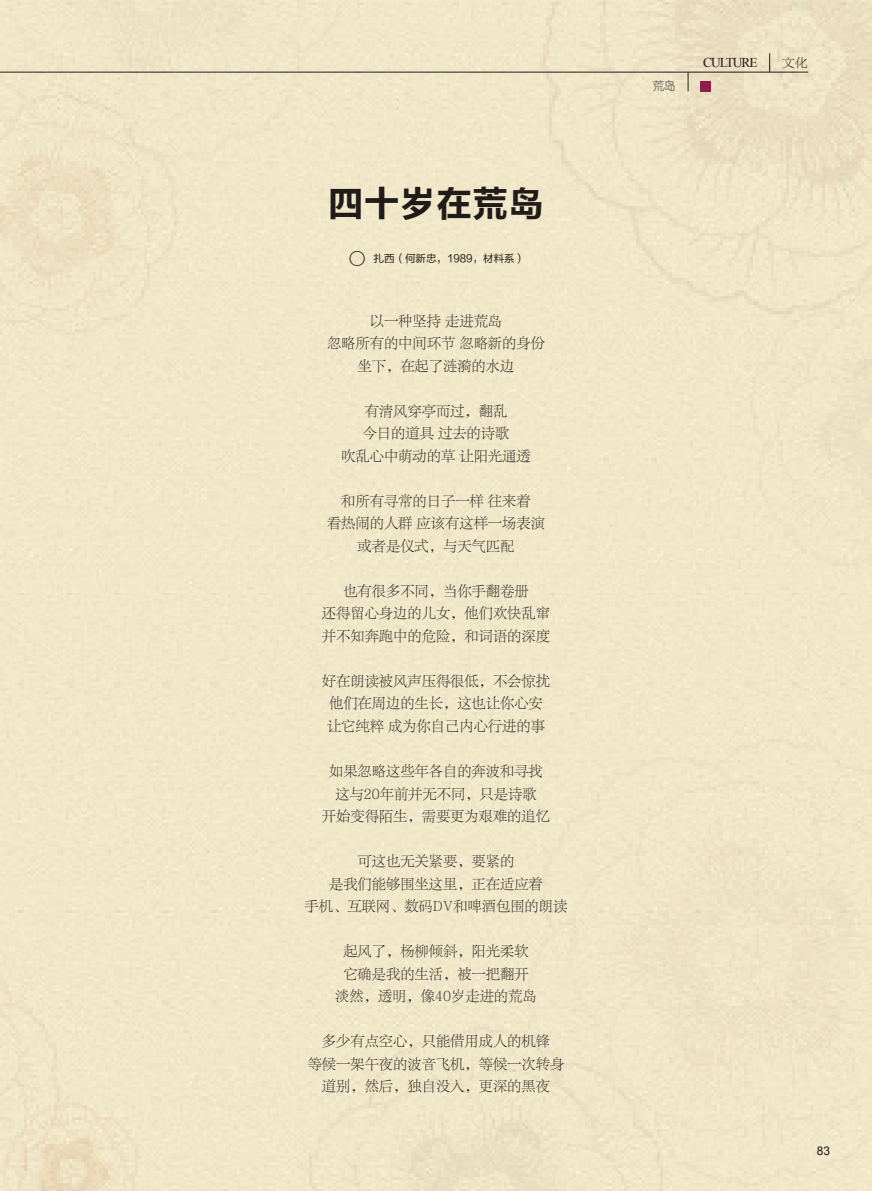
<style>
.page{position:relative;width:872px;height:1191px;background:#f0e7c8}
.page>*{position:absolute;margin:0;border:0;box-sizing:border-box;transform-origin:0 0}
.正文{font:36px "FZLTCHJW GB1 0";color:#231f20}
.正文-2{font:14.25px "FZLTSK GBK1 0";color:#231f20}
.t1{font:13.5px "Times New Roman";letter-spacing:-.085em;color:#231f20}
.t2{font:12px "Arial";color:#231f20}
.t3{font:12px "FZLTSK GBK1 0";color:#231f20;scale:1.1 1}
.提示语{font:12px "FZLTHJW GB1 0";color:#787a7d}
.作者{font:10.5px "FZLTHJW GB1 0";color:#231f20}
.s1{font-size:21px}
</style>
<div class="page">
<img style="left:0;top:0;width:1px;height:919px">
<p class="正文" style="left:328px;top:184px;width:218px">四十岁在荒岛</p>
<p class="作者" style="left:347px;top:252px;width:180px"><span class="s1">○</span> 扎西（何新忠，1989，材料系）</p>
<p class="正文-2" style="left:370px;top:313px;width:134px">以一种坚持走进荒岛</p>
<p class="正文-2" style="left:327px;top:336px;width:219px">忽略所有的中间环节忽略新的身份</p>
<p class="正文-2" style="left:357px;top:358px;width:158px">坐下，在起了涟漪的水边</p>
<p class="正文-2" style="left:365px;top:403px;width:144px">有清风穿亭而过，翻乱</p>
<p class="正文-2" style="left:363px;top:426px;width:148px">今日的道具过去的诗歌</p>
<p class="正文-2" style="left:341px;top:448px;width:191px">吹乱心中萌动的草让阳光通透</p>
<p class="正文-2" style="left:341px;top:493px;width:191px">和所有寻常的日子一样往来着</p>
<p class="正文-2" style="left:327px;top:516px;width:219px">看热闹的人群应该有这样一场表演</p>
<p class="正文-2" style="left:357px;top:538px;width:158px">或者是仪式，与天气匹配</p>
<p class="正文-2" style="left:343px;top:583px;width:187px">也有很多不同，当你手翻卷册</p>
<p class="正文-2" style="left:322px;top:606px;width:230px">还得留心身边的儿女，他们欢快乱窜</p>
<p class="正文-2" style="left:322px;top:628px;width:230px">并不知奔跑中的危险，和词语的深度</p>
<p class="正文-2" style="left:322px;top:673px;width:230px">好在朗读被风声压得很低，不会惊扰</p>
<p class="正文-2" style="left:329px;top:696px;width:215px">他们在周边的生长，这也让你心安</p>
<p class="正文-2" style="left:327px;top:718px;width:219px">让它纯粹成为你自己内心行进的事</p>
<p class="正文-2" style="left:329px;top:763px;width:215px">如果忽略这些年各自的奔波和寻找</p>
<p class="正文-2" style="left:335px;top:786px;width:203px">这与20年前并无不同，只是诗歌</p>
<p class="正文-2" style="left:322px;top:808px;width:230px">开始变得陌生，需要更为艰难的追忆</p>
<p class="正文-2" style="left:357px;top:853px;width:158px">可这也无关紧要，要紧的</p>
<p class="正文-2" style="left:329px;top:876px;width:215px">是我们能够围坐这里，正在适应着</p>
<p class="正文-2" style="left:304px;top:898px;width:264px">手机、互联网、数码DV和啤酒包围的朗读</p>
<p class="正文-2" style="left:343px;top:943px;width:187px">起风了，杨柳倾斜，阳光柔软</p>
<p class="正文-2" style="left:343px;top:966px;width:187px">它确是我的生活，被一把翻开</p>
<p class="正文-2" style="left:335px;top:988px;width:203px">淡然，透明，像40岁走进的荒岛</p>
<p class="正文-2" style="left:322px;top:1033px;width:230px">多少有点空心，只能借用成人的机锋</p>
<p class="正文-2" style="left:308px;top:1056px;width:258px">等候一架午夜的波音飞机，等候一次转身</p>
<p class="正文-2" style="left:322px;top:1078px;width:230px">道别，然后，独自没入，更深的黑夜</p>
<p class="提示语" style="left:652px;top:79px;width:25px">荒岛</p>
<p class="t1" style="left:703px;top:54px;width:56px">CULTURE</p>
<p class="t3" style="left:781px;top:56px;width:25px">文化</p>
<p class="t2" style="left:817px;top:1142px;width:15px">83</p>
</div>
